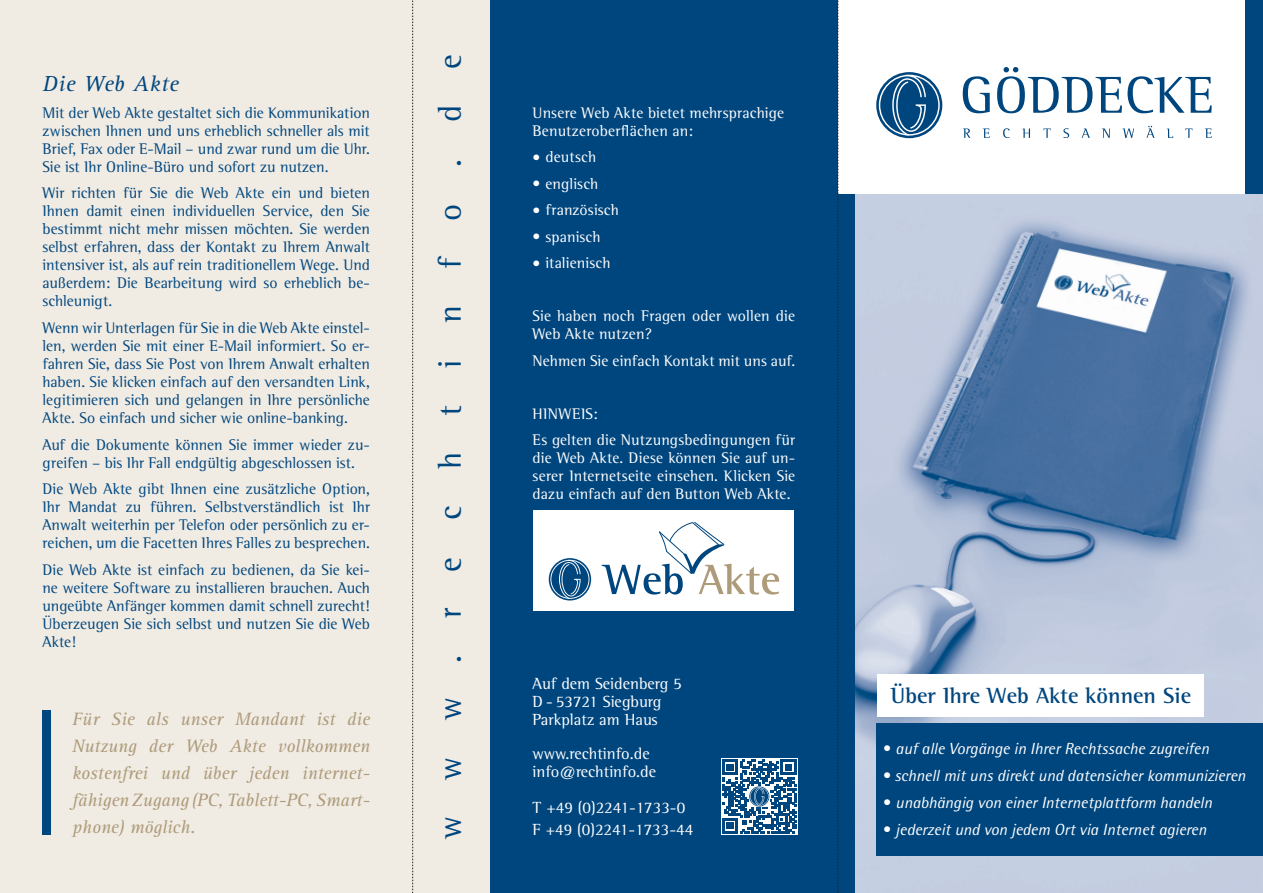
<style>
.page{position:relative;width:1263px;height:893px;background:#fff}
.page>*{position:absolute;margin:0;border:0;box-sizing:border-box;transform-origin:0 0}
.t1{font:33px "Rotis Semi Serif";letter-spacing:1.115em;color:#00467e}
.t2{font:700 22.5px "Rotis Semi Serif";color:#00467e}
.t3{font:italic 22.5px "Rotis Serif";letter-spacing:.03em;color:#00467e}
.t4{font:italic 18.45px/27px "Rotis Serif";color:#ae9b7a;text-align:justify}
.t5{font:16.5px "Rotis Semi Serif";color:#fff}
.t6{font:italic 16.2px "Rotis Semi Sans";color:#fff}
.t7{font:15.75px/18px "Rotis Semi Serif";color:#00467e;text-align:justify}
.t8{font:15.75px/18px "Rotis Semi Serif";letter-spacing:.01em;color:#fff}
</style>
<div class="page">
<div style="left:0;top:0;width:523px;height:893px;background:#f0ebe3"></div>
<div style="left:1246px;top:0;width:17px;height:219px;background:#00467e"></div>
<img style="left:855px;top:194px;width:408px;height:699px">
<div style="left:490px;top:0;width:348px;height:893px;background:#00467e"></div>
<svg style="left:876px;top:72px;width:66px;height:66px"></svg>
<svg style="left:879px;top:75px;width:61px;height:61px"></svg>
<svg style="left:963px;top:76px;width:27px;height:37px"></svg>
<svg style="left:997px;top:67px;width:215px;height:46px"></svg>
<svg style="left:963px;top:128px;width:7px;height:10px"></svg>
<svg style="left:983px;top:128px;width:6px;height:10px"></svg>
<svg style="left:1003px;top:128px;width:7px;height:10px"></svg>
<svg style="left:1022px;top:128px;width:8px;height:10px"></svg>
<svg style="left:1043px;top:128px;width:8px;height:10px"></svg>
<svg style="left:1063px;top:128px;width:6px;height:10px"></svg>
<svg style="left:1082px;top:128px;width:8px;height:10px"></svg>
<svg style="left:1102px;top:128px;width:8px;height:10px"></svg>
<svg style="left:1122px;top:128px;width:12px;height:10px"></svg>
<svg style="left:1146px;top:126px;width:8px;height:12px"></svg>
<svg style="left:1166px;top:128px;width:7px;height:10px"></svg>
<svg style="left:1185px;top:128px;width:7px;height:10px"></svg>
<svg style="left:1205px;top:128px;width:6px;height:10px"></svg>
<div style="left:877px;top:674px;width:326px;height:43px;background:#fff"></div>
<div style="left:877px;top:724px;width:386px;height:132px;background:#00467e"></div>
<div style="left:808px;top:194px;width:47px;height:699px;background:#00467e"></div>
<div style="left:534px;top:510px;width:260px;height:101px;background:#fff"></div>
<svg style="left:549px;top:558px;width:42px;height:42px"></svg>
<svg style="left:550px;top:560px;width:39px;height:39px;background:#4a7ca3"></svg>
<svg style="left:602px;top:522px;width:177px;height:73px"></svg>
<svg style="left:721px;top:758px;width:76px;height:77px"></svg>
<svg style="left:722px;top:759px;width:74px;height:75px"></svg>
<div style="left:43px;top:710px;width:8px;height:125px;background:#00467e"></div>
<svg style="left:412px;top:0;width:1px;height:893px"></svg>
<svg style="left:838px;top:0;width:1px;height:893px"></svg>
<p class="t3" style="left:43px;top:71px;width:138px">Die Web Akte</p>
<p class="t7" style="left:43px;top:104px;width:329px">Mit der Web Akte gestaltet sich die Kommunikation zwischen Ihnen und uns erheblich schneller als mit Brief, Fax oder E-Mail – und zwar rund um die Uhr.<br>Sie ist Ihr Online-Büro und sofort zu nutzen.</p>
<p class="t7" style="left:43px;top:184px;width:329px">Wir richten für Sie die Web Akte ein und bieten Ihnen damit einen individuellen Service, den Sie bestimmt nicht mehr missen möchten. Sie werden selbst erfahren, dass der Kontakt zu Ihrem Anwalt intensiver ist, als auf rein traditionellem Wege. Und außerdem: Die Bearbeitung wird so erheblich be&shy;schleunigt.</p>
<p class="t7" style="left:43px;top:319px;width:329px">Wenn wir Unterlagen für Sie in die Web Akte einstel&shy;len, werden Sie mit einer E-Mail informiert. So er&shy;fahren Sie, dass Sie Post von Ihrem Anwalt erhalten haben. Sie klicken einfach auf den versandten Link, legitimieren sich und gelangen in Ihre persönliche Akte. So einfach und sicher wie online-banking.</p>
<p class="t7" style="left:43px;top:435px;width:329px">Auf die Dokumente können Sie immer wieder zu&shy;greifen – bis Ihr Fall endgültig abgeschlossen ist.</p>
<p class="t7" style="left:43px;top:480px;width:329px">Die Web Akte gibt Ihnen eine zusätzliche Option, Ihr Mandat zu führen. Selbstverständlich ist Ihr Anwalt weiterhin per Telefon oder persönlich zu er&shy;reichen, um die Facetten Ihres Falles zu besprechen.</p>
<p class="t7" style="left:43px;top:560px;width:329px">Die Web Akte ist einfach zu bedienen, da Sie kei&shy;ne weitere Software zu installieren brauchen. Auch ungeübte Anfänger kommen damit schnell zurecht!<br>Überzeugen Sie sich selbst und nutzen Sie die Web Akte!</p>
<p class="t4" style="left:72px;top:706px;width:299px">Für Sie als unser Mandant ist die Nutzung der Web Akte vollkommen kostenfrei und über jeden internet&shy;fähigen Zugang (PC, Tablett-PC, Smart&shy;phone) möglich.</p>
<p class="t1" style="left:430px;top:839px;width:787px;rotate:-90deg">www.rechtinfo.de</p>
<p class="t8" style="left:533px;top:103px;width:253px">Unsere Web Akte bietet mehrsprachige<br>Benutzeroberflächen an:</p>
<p class="t8" style="left:533px;top:148px;width:65px">• deutsch</p>
<p class="t8" style="left:533px;top:174px;width:67px">• englisch</p>
<p class="t8" style="left:533px;top:201px;width:88px">• französisch</p>
<p class="t8" style="left:533px;top:227px;width:70px">• spanisch</p>
<p class="t8" style="left:533px;top:254px;width:79px">• italienisch</p>
<p class="t8" style="left:533px;top:307px;width:264px">Sie haben noch Fragen oder wollen die<br>Web Akte nutzen?</p>
<p class="t8" style="left:533px;top:351px;width:264px">Nehmen Sie einfach Kontakt mit uns auf.</p>
<p class="t8" style="left:533px;top:404px;width:67px">HINWEIS:</p>
<p class="t8" style="left:533px;top:431px;width:264px;text-align:justify">Es gelten die Nutzungsbedingungen für die Web Akte. Diese können Sie auf un&shy;serer Internetseite einsehen. Klicken Sie dazu einfach auf den Button Web Akte.</p>
<p class="t5" style="left:533px;top:673px;width:151px">Auf dem Seidenberg 5</p>
<p class="t5" style="left:533px;top:691px;width:130px">D - 53721 Siegburg</p>
<p class="t5" style="left:533px;top:709px;width:127px">Parkplatz am Haus</p>
<p class="t5" style="left:533px;top:744px;width:119px">www.rechtinfo.de</p>
<p class="t5" style="left:533px;top:762px;width:125px">info@rechtinfo.de</p>
<p class="t5" style="left:533px;top:798px;width:154px">T +49 (0)2241-1733-0</p>
<p class="t5" style="left:533px;top:819px;width:162px">F +49 (0)2241-1733-44</p>
<p class="t2" style="left:891px;top:682px;width:302px">Über Ihre Web Akte können Sie</p>
<p class="t6" style="left:882px;top:739px;width:328px">• auf alle Vorgänge in Ihrer Rechtssache zugreifen</p>
<p class="t6" style="left:882px;top:766px;width:365px">• schnell mit uns direkt und datensicher kommunizieren</p>
<p class="t6" style="left:882px;top:793px;width:332px">• unabhängig von einer Internetplattform handeln</p>
<p class="t6" style="left:882px;top:820px;width:326px">• jederzeit und von jedem Ort via Internet agieren</p>
</div>
